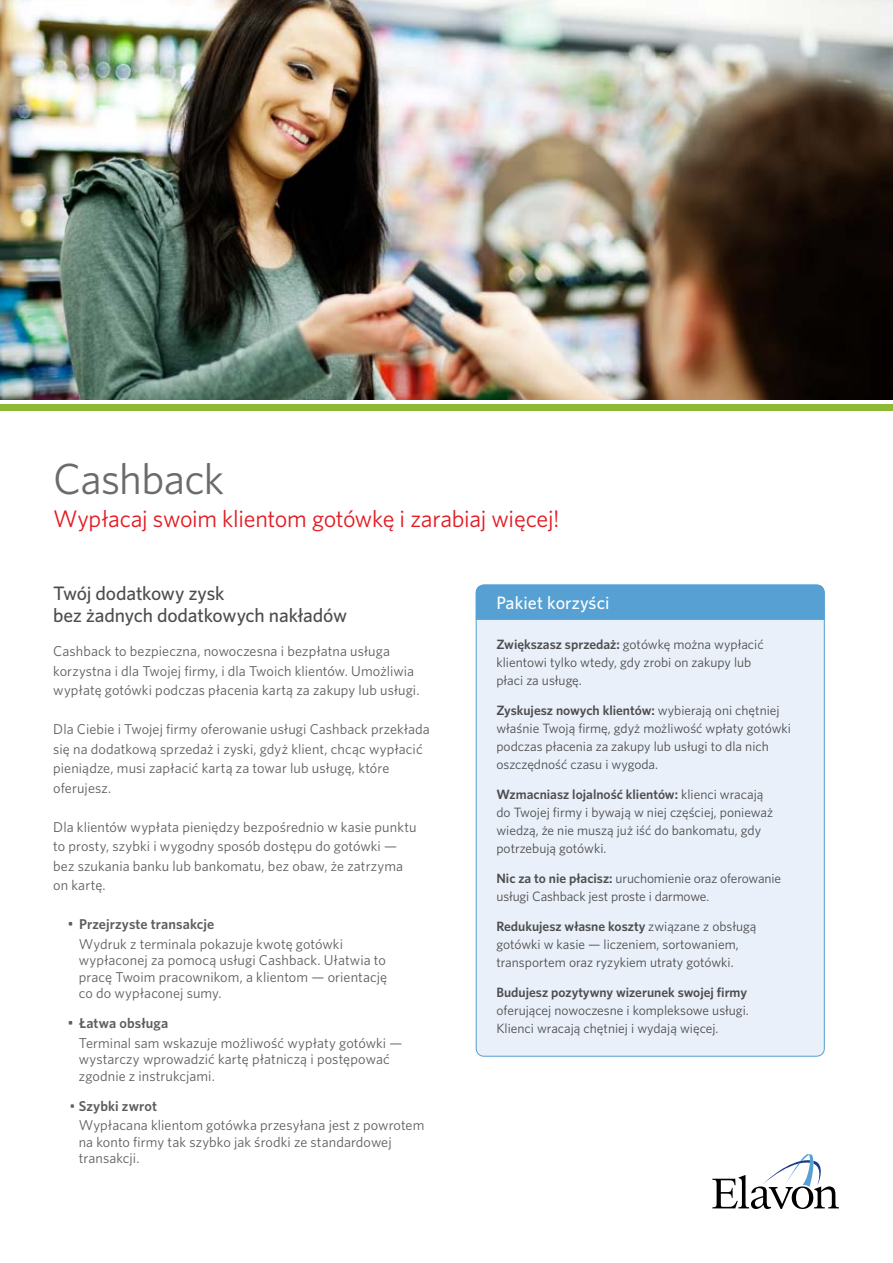
<style>
.page{position:relative;width:893px;height:1263px;background:#fff}
.page>*{position:absolute;margin:0;border:0;box-sizing:border-box;transform-origin:0 0}
.t1{font:43.5px "Whitney";letter-spacing:-.015em;color:#6a6b6d}
.t2{font:24px "Whitney";letter-spacing:-.015em;color:#e31b23}
.t3{font:500 19.5px/21.6px "Whitney";letter-spacing:-.01em;color:#4d4d4f}
.t4{font:500 18px "Whitney";letter-spacing:.005em;color:#fff}
.t5{font:14.25px/19.5px "Whitney";letter-spacing:.005em;color:#5d5d60}
.t6{font:13.5px/18px "Whitney";color:#4d4d4f}
.t7{font:600 13.5px "Whitney";color:#4d4d4f}
.s1{font-size:15px}
.s2{font-weight:600}
</style>
<div class="page">
<img style="left:0;top:0;width:893px;height:399px">
<div style="left:0;top:405px;width:893px;height:6px;background:#8eb936"></div>
<svg style="left:712px;top:1154px;width:127px;height:55px"></svg>
<div style="left:476px;top:601px;width:349px;height:455px;background:#eaf0f9;border-radius:8px"></div>
<div style="left:476px;top:585px;width:349px;height:35px;background:#56a0d3"></div>
<h1 class="t1" style="left:53px;top:450px;width:172px">Cashback</h1>
<h2 class="t2" style="left:53px;top:503px;width:508px">Wypłacaj swoim klientom gotówkę i zarabiaj więcej!</h2>
<h3 class="t3" style="left:53px;top:582px;width:295px">Twój dodatkowy zysk<br>bez żadnych dodatkowych nakładów</h3>
<p class="t5" style="left:53px;top:641px;width:368px">Cashback to bezpieczna, nowoczesna i bezpłatna usługa korzystna i dla Twojej firmy, i dla Twoich klientów. Umożliwia wypłatę gotówki podczas płacenia kartą za zakupy lub usługi.</p>
<p class="t5" style="left:53px;top:719px;width:378px">Dla Ciebie i Twojej firmy oferowanie usługi Cashback przekłada się na dodatkową sprzedaż i zyski, gdyż klient, chcąc wypłacić pieniądze, musi zapłacić kartą za towar lub usługę, które oferujesz.</p>
<p class="t5" style="left:53px;top:817px;width:365px">Dla klientów wypłata pieniędzy bezpośrednio w kasie punktu to prosty, szybki i wygodny sposób dostępu do gotówki — bez szukania banku lub bankomatu, bez obaw, że zatrzyma on kartę.</p>
<p class="t5" style="left:79px;top:914px;width:266px;text-indent:-11px"><span class="s1">•</span> <span class="s2">Przejrzyste transakcje<br></span>Wydruk z terminala pokazuje kwotę gotówki</p>
<p class="t5" style="left:79px;top:952px;width:310px;line-height:16.5px;text-align:justify">wypłaconej za pomocą usługi Cashback. Ułatwia to pracę Twoim pracownikom, a klientom — orientację co do wypłaconej sumy.</p>
<p class="t5" style="left:79px;top:1013px;width:325px;text-indent:-11px"><span class="s1">•</span> <span class="s2">Łatwa obsługa<br></span>Terminal sam wskazuje możliwość wypłaty gotówki —</p>
<p class="t5" style="left:79px;top:1051px;width:313px;line-height:16.5px">wystarczy wprowadzić kartę płatniczą i postępować zgodnie z instrukcjami.</p>
<p class="t5" style="left:79px;top:1096px;width:347px;text-indent:-9px">• <span class="s2">Szybki zwrot<br></span>Wypłacana klientom gotówka przesyłana jest z powrotem</p>
<p class="t5" style="left:79px;top:1133px;width:314px;line-height:16.5px">na konto firmy tak szybko jak środki ze standardowej transakcji.</p>
<p class="t4" style="left:496px;top:591px;width:115px">Pakiet korzyści</p>
<p class="t6" style="left:496px;top:634px;width:269px"><span class="s2">Zwiększasz sprzedaż:</span> gotówkę można wypłacić klientowi tylko wtedy, gdy zrobi on zakupy lub płaci za usługę.</p>
<p class="t6" style="left:496px;top:700px;width:296px"><span class="s2">Zyskujesz nowych klientów:</span> wybierają oni chętniej właśnie Twoją firmę, gdyż możliwość wpłaty gotówki podczas płacenia za zakupy lub usługi to dla nich oszczędność czasu i wygoda.</p>
<p class="t6" style="left:496px;top:784px;width:278px"><span class="s2">Wzmacniasz lojalność klientów:</span> klienci wracają do Twojej firmy i bywają w niej częściej, ponieważ wiedzą, że nie muszą już iść do bankomatu, gdy potrzebują gotówki.</p>
<p class="t6" style="left:496px;top:868px;width:286px"><span class="s2">Nic za to nie płacisz:</span> uruchomienie oraz oferowanie usługi Cashback jest proste i darmowe.</p>
<p class="t6" style="left:496px;top:916px;width:262px"><span class="s2">Redukujesz własne koszty</span> związane z obsługą gotówki w kasie — liczeniem, sortowaniem, transportem oraz ryzykiem utraty gotówki.</p>
<p class="t7" style="left:496px;top:983px;width:252px">Budujesz pozytywny wizerunek swojej firmy</p>
<p class="t6" style="left:496px;top:1000px;width:254px">oferującej nowoczesne i kompleksowe usługi.<br>Klienci wracają chętniej i wydają więcej.</p>
</div>
